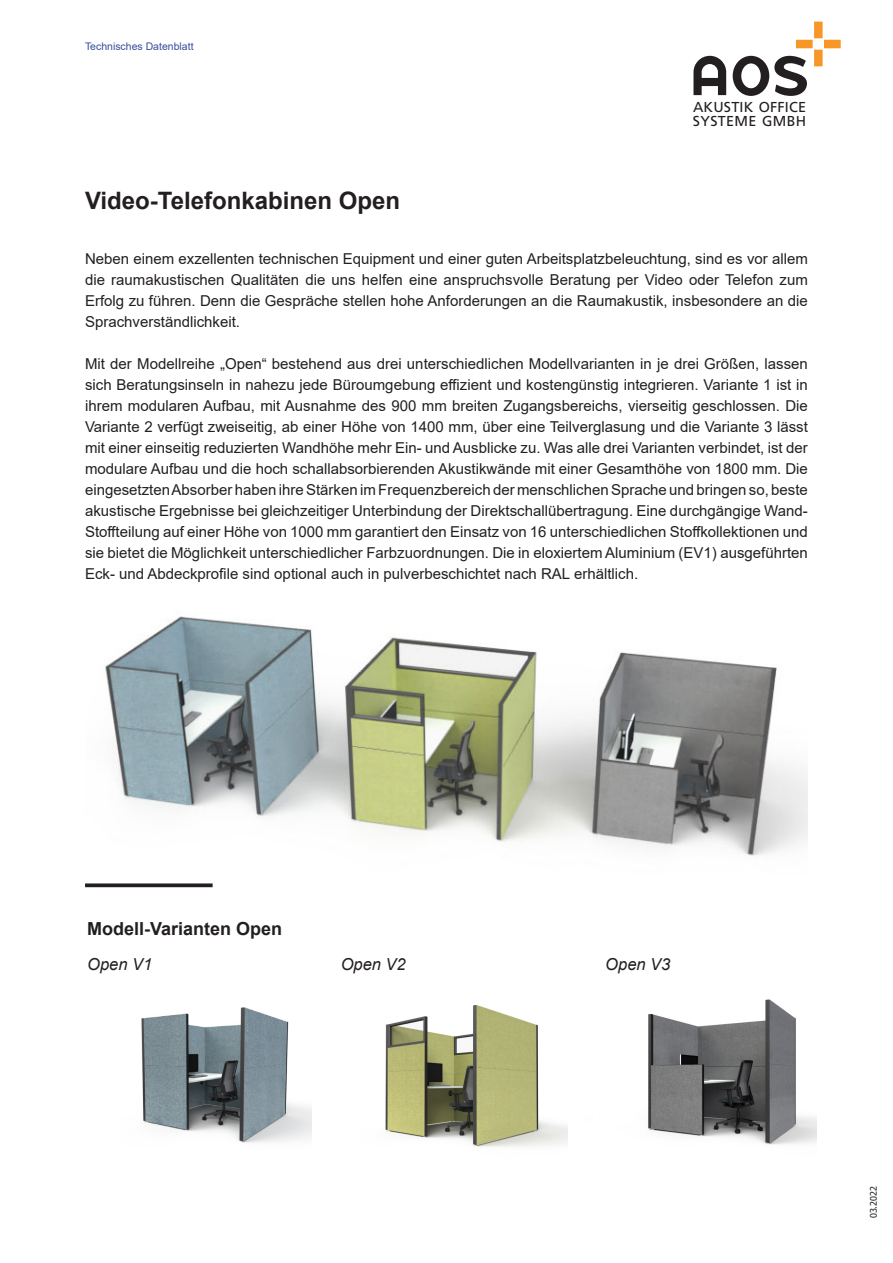
<style>
.page{position:relative;width:893px;height:1263px;background:#fff}
.page>*{position:absolute;margin:0;border:0;box-sizing:border-box;transform-origin:0 0}
.Headline{font:700 24px "Arial";color:#231f20}
.Headline_Prüfzeugnis{font:700 18px "Arial";color:#231f20}
.Headline_unten_recht{font:italic 16.5px "Arial";color:#231f20}
.Body{font:15px/21px "Arial";color:#231f20;text-align:justify}
.t1{font:14.4px/13.8px "Frutiger";letter-spacing:.015em;color:#231f20}
.t2{font:10.5px "Arial";color:#3750a0}
.t3{font:9px "Tahoma";color:#231f20}
</style>
<div class="page">
<svg style="left:85px;top:883px;width:128px;height:4px"></svg>
<img style="left:105px;top:616px;width:703px;height:240px">
<img style="left:141px;top:1007px;width:170px;height:136px">
<img style="left:385px;top:1005px;width:182px;height:142px">
<img style="left:648px;top:999px;width:168px;height:146px">
<svg style="left:693px;top:56px;width:33px;height:39px"></svg>
<svg style="left:733px;top:22px;width:108px;height:74px"></svg>
<p class="t2" style="left:85px;top:39px;width:110px">Technisches Datenblatt</p>
<p class="t1" style="left:693px;top:100px;width:115px">AKUSTIK OFFICE<br>SYSTEME GMBH</p>
<p class="Headline" style="left:85px;top:183px;width:317px">Video-Telefonkabinen Open</p>
<p class="Body" style="left:85px;top:248px;width:724px">Neben einem exzellenten technischen Equipment und einer guten Arbeitsplatzbeleuchtung, sind es vor allem die raumakustischen Qualitäten die uns helfen eine anspruchsvolle Beratung per Video oder Telefon zum Erfolg zu führen. Denn die Gespräche stellen hohe Anforderungen an die Raumakustik, insbesondere an die Sprachverständlichkeit.</p>
<p class="Body" style="left:85px;top:353px;width:724px">Mit der Modellreihe „Open“ bestehend aus drei unterschiedlichen Modellvarianten in je drei Größen, lassen sich Beratungsinseln in nahezu jede Büroumgebung effizient und kostengünstig integrieren. Variante 1 ist in ihrem modularen Aufbau, mit Ausnahme des 900 mm breiten Zugangsbereichs, vierseitig geschlossen. Die Variante 2 verfügt zweiseitig, ab einer Höhe von 1400 mm, über eine Teilverglasung und die Variante 3 lässt mit einer einseitig reduzierten Wandhöhe mehr Ein- und Ausblicke zu. Was alle drei Varianten verbindet, ist der modulare Aufbau und die hoch schallabsorbierenden Akustikwände mit einer Gesamthöhe von 1800 mm. Die eingesetzten Absorber haben ihre Stärken im Frequenzbereich der menschlichen Sprache und bringen so, beste akustische Ergebnisse bei gleichzeitiger Unterbindung der Direktschallübertragung. Eine durchgängige Wand-Stoffteilung auf einer Höhe von 1000 mm garantiert den Einsatz von 16 unterschiedlichen Stoffkollektionen und sie bietet die Möglichkeit unterschiedlicher Farbzuordnungen. Die in eloxiertem Aluminium (EV1) ausgeführten Eck- und Abdeckprofile sind optional auch in pulverbeschichtet nach RAL erhältlich.</p>
<p class="Headline_Prüfzeugnis" style="left:87px;top:916px;width:197px">Modell-Varianten Open</p>
<p class="Headline_unten_recht" style="left:87px;top:954px;width:67px">Open V1</p>
<p class="Headline_unten_recht" style="left:341px;top:954px;width:67px">Open V2</p>
<p class="Headline_unten_recht" style="left:605px;top:954px;width:67px">Open V3</p>
<p class="t3" style="left:868px;top:1218px;width:34px;rotate:-90deg">03.2022</p>
</div>
